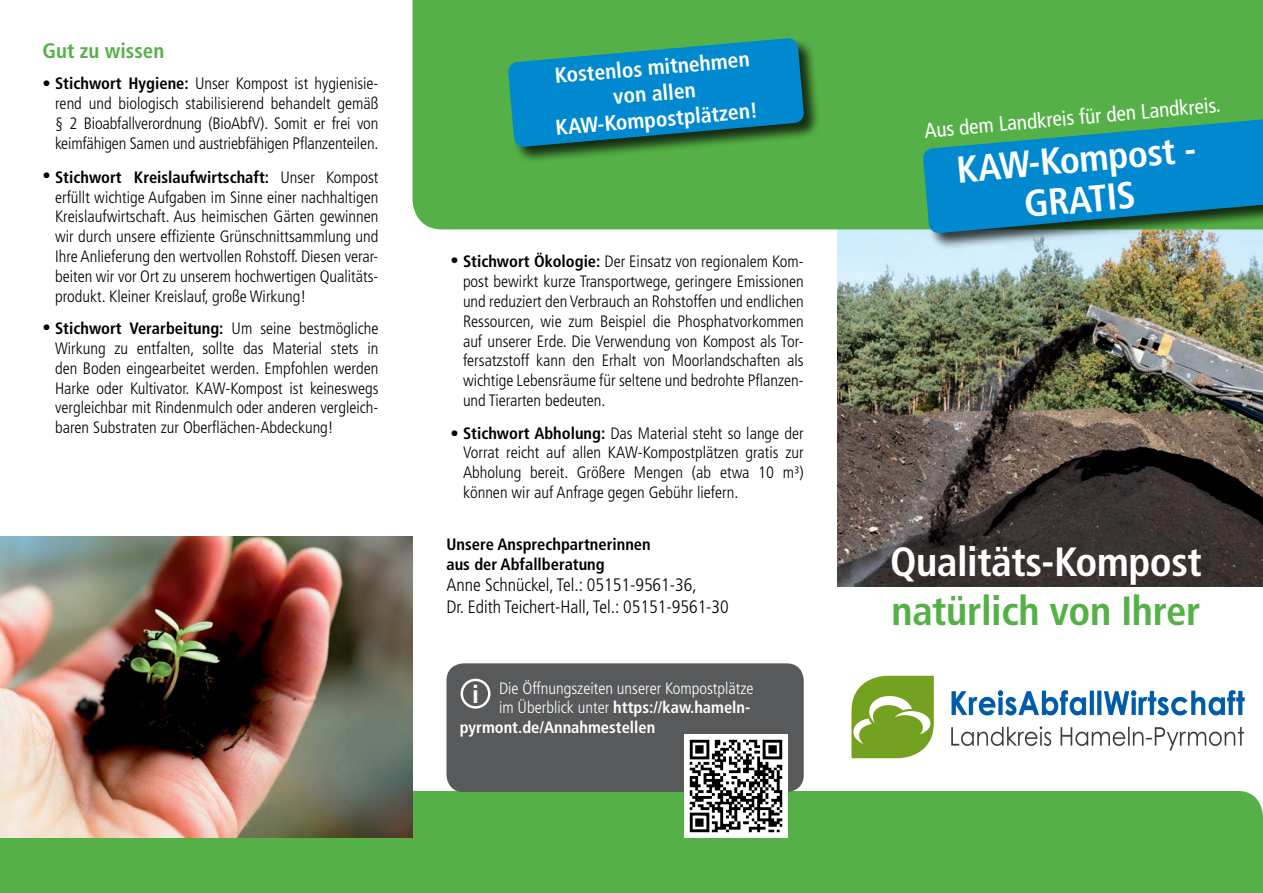
<style>
.page{position:relative;width:1263px;height:893px;background:#fff}
.page>*{position:absolute;margin:0;border:0;box-sizing:border-box;transform-origin:0 0}
.t1{font:700 condensed 40.8px "Frutiger";letter-spacing:-.01em;color:#fff}
.t2{font:700 condensed 40.8px "Frutiger";letter-spacing:-.01em;color:#55b147}
.t3{font:700 condensed 37.5px "Frutiger LT Std";color:#fff}
.t4{font:700 24.75px "Frutiger";color:#fff}
.t5{font:700 condensed 21.6px "Frutiger";color:#fff}
.t6{font:condensed 21px "Frutiger";color:#fff}
.t7{font:700 condensed 21px "Frutiger";color:#55b147}
.t8{font:300 condensed 18px "Frutiger";color:#000}
.t9{font:300 condensed 16.5px/19.8px "Frutiger";color:#000;text-align:justify}
.t10{font:700 condensed 16.5px "Frutiger";color:#fff}
.t11{font:700 condensed 16.5px/19.8px "Frutiger";color:#000}
.t12{font:300 condensed 16.5px "Frutiger";color:#fff}
.s1{font-weight:700}
.s2{font-weight:300}
</style>
<div class="page">
<img style="left:838px;top:229px;width:425px;height:358px">
<div style="left:0;top:791px;width:1263px;height:102px;background:#55b147"></div>
<img style="left:851px;top:675px;width:394px;height:84px">
<div style="left:412px;top:0;width:851px;height:229px;background:#55b147"></div>
<div style="left:923px;top:118px;width:340px;height:132px;background:#000;opacity:.75"></div>
<svg style="left:922px;top:117px;width:341px;height:117px;background:#168ca9"></svg>
<img style="left:0;top:537px;width:412px;height:301px">
<div style="left:508px;top:38px;width:313px;height:126px;background:#000;opacity:.75"></div>
<svg style="left:507px;top:37px;width:297px;height:110px;background:#1089a9"></svg>
<div style="left:446px;top:663px;width:358px;height:129px;background:#58595b;border-radius:17px"></div>
<img style="left:685px;top:734px;width:103px;height:104px">
<div style="left:460px;top:679px;width:30px;height:30px;border:2px solid #fff;border-radius:50%"></div>
<p class="t7" style="left:43px;top:39px;width:123px">Gut zu wissen</p>
<p class="t9" style="left:55px;top:74px;width:325px;text-indent:-13px"><span class="s1">• Stichwort Hygiene:</span> Unser Kompost ist hygienisie&shy;rend und biologisch stabilisierend behandelt gemäß § 2 Bioabfallverordnung (BioAbfV). Somit er frei von keimfähigen Samen und austriebfähigen Pflanzenteilen.</p>
<p class="t9" style="left:55px;top:167px;width:325px;text-indent:-13px"><span class="s1">• Stichwort Kreislaufwirtschaft:</span> Unser Kompost erfüllt wichtige Aufgaben im Sinne einer nachhaltigen Kreislaufwirtschaft. Aus heimischen Gärten gewinnen wir durch unsere effiziente Grünschnittsammlung und Ihre Anlieferung den wertvollen Rohstoff. Diesen verar&shy;beiten wir vor Ort zu unserem hochwertigen Qualitäts&shy;produkt. Kleiner Kreislauf, große Wirkung!</p>
<p class="t9" style="left:55px;top:319px;width:325px;text-indent:-13px"><span class="s1">• Stichwort Verarbeitung:</span> Um seine bestmögliche Wirkung zu entfalten, sollte das Material stets in den Boden eingearbeitet werden. Empfohlen werden Harke oder Kultivator. KAW-Kompost ist keineswegs vergleichbar mit Rindenmulch oder anderen vergleich&shy;baren Substraten zur Oberflächen-Abdeckung!</p>
<p class="t5" style="left:554px;top:63px;width:197px;rotate:-5deg">Kostenlos mitnehmen</p>
<p class="t5" style="left:612px;top:84px;width:84px;rotate:-5deg">von allen</p>
<p class="t5" style="left:554px;top:115px;width:204px;rotate:-5deg">KAW-Kompostplätzen!</p>
<p class="t9" style="left:463px;top:252px;width:342px;text-indent:-13px"><span class="s1">• Stichwort Ökologie:</span> Der Einsatz von regionalem Kom&shy;post bewirkt kurze Transportwege, geringere Emissionen und reduziert den Verbrauch an Rohstoffen und endlichen Ressourcen, wie zum Beispiel die Phosphatvorkommen auf unserer Erde. Die Verwendung von Kompost als Tor&shy;fersatzstoff kann den Erhalt von Moorlandschaften als wichtige Lebensräume für seltene und bedrohte Pflanzen&shy;und Tierarten bedeuten.</p>
<p class="t9" style="left:463px;top:423px;width:342px;text-indent:-13px"><span class="s1">• Stichwort Abholung:</span> Das Material steht so lange der Vorrat reicht auf allen KAW-Kompostplätzen gratis zur Abholung bereit. Größere Mengen (ab etwa 10 m³) können wir auf Anfrage gegen Gebühr liefern.</p>
<p class="t11" style="left:446px;top:534px;width:206px">Unsere Ansprechpartnerinnen aus der Abfallberatung</p>
<p class="t8" style="left:446px;top:575px;width:252px">Anne Schnückel, Tel.: 05151-9561-36,</p>
<p class="t8" style="left:446px;top:596px;width:284px">Dr. Edith Teichert-Hall, Tel.: 05151-9561-30</p>
<p class="t12" style="left:499px;top:678px;width:256px">Die Öffnungszeiten unserer Kompostplätze</p>
<p class="t10" style="left:499px;top:698px;width:253px"><span class="s2">im Überblick unter</span> https://kaw.hameln-</p>
<p class="t10" style="left:460px;top:718px;width:197px">pyrmont.de/Annahmestellen</p>
<p class="t4" style="left:472px;top:680px;width:8px">i</p>
<p class="t6" style="left:923px;top:118px;width:299px;rotate:-5deg">Aus dem Landkreis für den Landkreis.</p>
<p class="t3" style="left:955px;top:148px;width:242px;rotate:-5deg">KAW-Kompost -</p>
<p class="t3" style="left:1022px;top:182px;width:113px;rotate:-5deg">GRATIS</p>
<p class="t1" style="left:890px;top:538px;width:313px">Qualitäts-Kompost</p>
<p class="t2" style="left:891px;top:587px;width:311px">natürlich von Ihrer</p>
</div>
